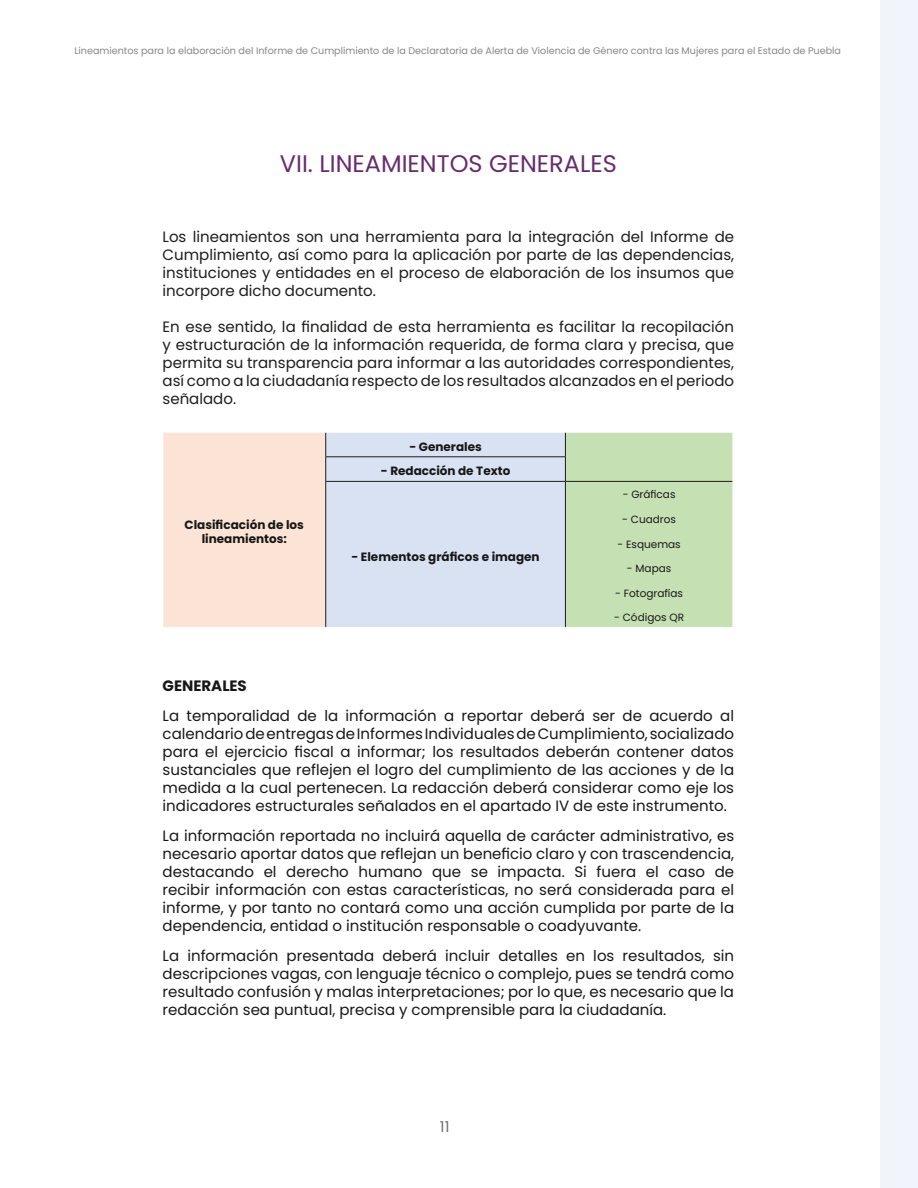
<style>
.page{position:relative;width:918px;height:1188px;background:#fff}
.page>*{position:absolute;margin:0;border:0;box-sizing:border-box;transform-origin:0 0}
.t1{font:24px "Poppins";color:#672c6e}
.t2{font:15px/18px "Poppins";color:#171717;text-align:justify}
.t3{font:15px/18px "Poppins";color:#1d1d1b;text-align:justify}
.t4{font:700 15px "Poppins";color:#171717}
.t5{font:15px "Poppins";color:#70706f}
.t6{font:700 12px/14.4px "Poppins";color:#171717;text-align:center}
.t7{font:10.5px "Poppins";color:#171717}
.t8{font:9.6px "Poppins";color:#878787}
</style>
<div class="page">
<div style="left:881px;top:22px;width:17px;height:108px;background:#f1f4fa"></div>
<div style="left:898px;top:22px;width:18px;height:108px;background:#f1f4fa"></div>
<hr style="left:916px;top:22px;width:2px;height:108px;background:#b4c6e7">
<div style="left:881px;top:236px;width:17px;height:108px;background:#f1f4fa"></div>
<div style="left:898px;top:236px;width:18px;height:108px;background:#f1f4fa"></div>
<hr style="left:916px;top:236px;width:2px;height:108px;background:#b4c6e7">
<div style="left:898px;top:343px;width:18px;height:109px;background:#f1f4fa"></div>
<hr style="left:916px;top:343px;width:2px;height:109px;background:#b4c6e7">
<div style="left:881px;top:450px;width:17px;height:109px;background:#f1f4fa"></div>
<div style="left:898px;top:450px;width:18px;height:109px;background:#f1f4fa"></div>
<hr style="left:916px;top:450px;width:2px;height:109px;background:#b4c6e7">
<div style="left:881px;top:558px;width:17px;height:108px;background:#f1f4fa"></div>
<hr style="left:916px;top:558px;width:2px;height:108px;background:#b4c6e7">
<div style="left:881px;top:665px;width:17px;height:108px;background:#f1f4fa"></div>
<div style="left:898px;top:665px;width:18px;height:108px;background:#f1f4fa"></div>
<hr style="left:916px;top:665px;width:2px;height:108px;background:#b4c6e7">
<div style="left:881px;top:987px;width:17px;height:108px;background:#f1f4fa"></div>
<div style="left:898px;top:987px;width:18px;height:108px;background:#f1f4fa"></div>
<hr style="left:916px;top:987px;width:2px;height:108px;background:#b4c6e7">
<div style="left:881px;top:1094px;width:17px;height:94px;background:#f1f4fa"></div>
<div style="left:898px;top:1094px;width:18px;height:94px;background:#f1f4fa"></div>
<hr style="left:916px;top:1094px;width:2px;height:94px;background:#b4c6e7">
<svg style="left:916px;top:613px;width:2px;height:107px"></svg>
<div style="left:881px;top:44px;width:37px;height:193px;background:#f1f4fa"></div>
<div style="left:881px;top:344px;width:17px;height:106px;background:#f1f4fa"></div>
<div style="left:906px;top:343px;width:12px;height:36px;background:#f1f4fa"></div>
<div style="left:898px;top:558px;width:18px;height:108px;background:#f1f4fa"></div>
<div style="left:881px;top:772px;width:37px;height:266px;background:#f1f4fa"></div>
<div style="left:902px;top:902px;width:11px;height:64px;background:#f1f4fa;border-radius:50%"></div>
<svg style="left:881px;top:0;width:37px;height:23px"></svg>
<div style="left:163px;top:432px;width:163px;height:195px;background:#fbe4d5"></div>
<div style="left:326px;top:433px;width:239px;height:194px;background:#d9e2f3"></div>
<hr style="left:326px;top:457px;width:240px;height:1px;background:#1d1d1b">
<svg style="left:325px;top:433px;width:1px;height:48px"></svg>
<hr style="left:326px;top:481px;width:239px;height:1px;background:#1d1d1b">
<hr style="left:325px;top:482px;width:1px;height:145px;background:#1d1d1b">
<hr style="left:163px;top:432px;width:163px;height:1px;background:#fff">
<svg style="left:163px;top:432px;width:1px;height:49px"></svg>
<hr style="left:163px;top:481px;width:1px;height:146px;background:#fff">
<div style="left:565px;top:432px;width:168px;height:195px;background:#c5e0b3"></div>
<p class="t8" style="left:74px;top:45px;width:768px">Lineamientos para la elaboración del Informe de Cumplimiento de la Declaratoria de Alerta de Violencia de Género contra las Mujeres para el Estado de Puebla</p>
<h1 class="t1" style="left:280px;top:150px;width:338px">VII. LINEAMIENTOS GENERALES</h1>
<p class="t3" style="left:163px;top:228px;width:573px">Los lineamientos son una herramienta para la integración del Informe de Cumplimiento, así como para la aplicación por parte de las dependencias, instituciones y entidades en el proceso de elaboración de los insumos que incorpore dicho documento.</p>
<p class="t3" style="left:163px;top:318px;width:573px">En ese sentido, la finalidad de esta herramienta es facilitar la recopilación y estructuración de la información requerida, de forma clara y precisa, que permita su transparencia para informar a las autoridades correspondientes, así como a la ciudadanía respecto de los resultados alcanzados en el periodo señalado.</p>
<p class="t6" style="left:185px;top:518px;width:121px">Clasificación de los lineamientos:</p>
<p class="t6" style="left:409px;top:439px;width:74px">- Generales</p>
<p class="t6" style="left:381px;top:464px;width:131px">- Redacción de Texto</p>
<p class="t6" style="left:351px;top:549px;width:190px">- Elementos gráficos e imagen</p>
<p class="t7" style="left:623px;top:489px;width:54px">- Gráficas</p>
<p class="t7" style="left:622px;top:513px;width:55px">- Cuadros</p>
<p class="t7" style="left:618px;top:538px;width:65px">- Esquemas</p>
<p class="t7" style="left:627px;top:562px;width:46px">- Mapas</p>
<p class="t7" style="left:615px;top:587px;width:69px">- Fotografías</p>
<p class="t7" style="left:614px;top:612px;width:71px">- Códigos QR</p>
<p class="t4" style="left:163px;top:677px;width:86px">GENERALES</p>
<p class="t2" style="left:163px;top:707px;width:573px">La temporalidad de la información a reportar deberá ser de acuerdo al calendario de entregas de Informes Individuales de Cumplimiento, socializado para el ejercicio fiscal a informar; los resultados deberán contener datos sustanciales que reflejen el logro del cumplimiento de las acciones y de la medida a la cual pertenecen. La redacción deberá considerar como eje los indicadores estructurales señalados en el apartado IV de este instrumento.</p>
<p class="t2" style="left:163px;top:827px;width:573px">La información reportada no incluirá aquella de carácter administrativo, es necesario aportar datos que reflejan un beneficio claro y con trascendencia, destacando el derecho humano que se impacta. Si fuera el caso de recibir información con estas características, no será considerada para el informe, y por tanto no contará como una acción cumplida por parte de la dependencia, entidad o institución responsable o coadyuvante.</p>
<p class="t2" style="left:163px;top:947px;width:573px">La información presentada deberá incluir detalles en los resultados, sin descripciones vagas, con lenguaje técnico o complejo, pues se tendrá como resultado confusión y malas interpretaciones; por lo que, es necesario que la redacción sea puntual, precisa y comprensible para la ciudadanía.</p>
<p class="t5" style="left:440px;top:1118px;width:11px">11</p>
</div>
